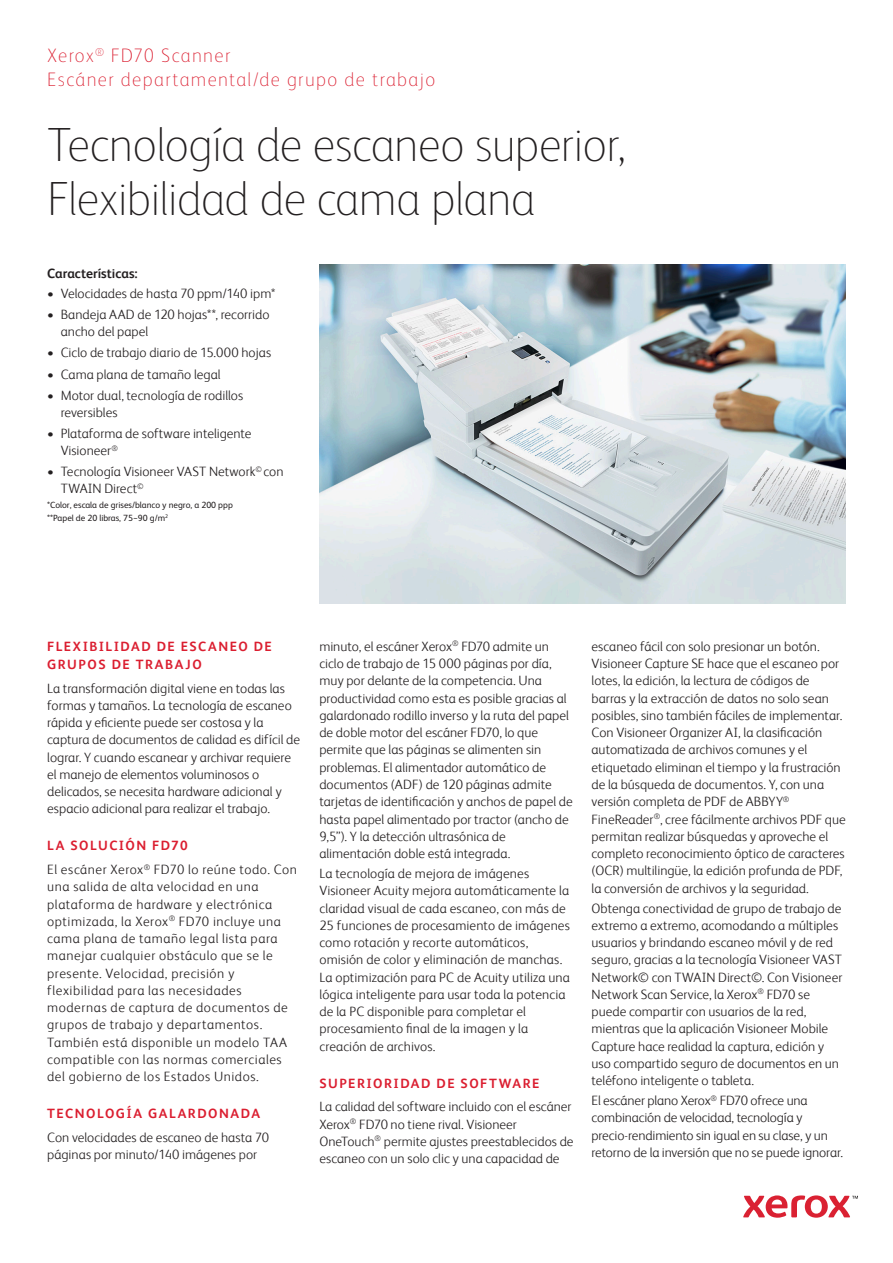
<style>
.page{position:relative;width:893px;height:1263px;background:#fff}
.page>*{position:absolute;margin:0;border:0;box-sizing:border-box;transform-origin:0 0}
.Page_Title{font:100 48px/54px "Xerox Sans";letter-spacing:-.015em;color:#231f20}
.Business_Segment{font:100 19.5px/24px "Xerox Sans";letter-spacing:.07em;color:#db1e30}
.Body_Text{font:300 13.5px/17.2px "Xerox Sans";color:#231f20}
.Body_Text-2{font:300 13.5px/17.2px "Xerox Sans";letter-spacing:.04em;color:#231f20}
.Body_Subhead{font:700 13.5px/18px "Xerox Sans";letter-spacing:.11em;color:#db1e30}
.Body_Text-3{font:700 13.5px "Xerox Sans";color:#231f20}
.boilerplate{font:9px "Xerox Sans";color:#231f20}
</style>
<div class="page">
<svg style="left:743px;top:1195px;width:115px;height:23px"></svg>
<img style="left:319px;top:264px;width:527px;height:339px">
<p class="Business_Segment" style="left:47px;top:43px;width:389px">Xerox<sup>®</sup> FD70 Scanner<br>Escáner departamental/de grupo de trabajo</p>
<p class="Page_Title" style="left:47px;top:115px;width:580px">Tecnología de escaneo superior,<br>Flexibilidad de cama plana</p>
<p class="Body_Text-3" style="left:47px;top:264px;width:92px">Características:</p>
<p class="Body_Text" style="left:47px;top:284px;width:230px">• Velocidades de hasta 70 ppm/140 ipm*</p>
<p class="Body_Text" style="left:61px;top:305px;width:210px;text-indent:-14px">• Bandeja AAD de 120 hojas**, recorrido ancho del papel</p>
<p class="Body_Text" style="left:47px;top:344px;width:226px">• Ciclo de trabajo diario de 15.000 hojas</p>
<p class="Body_Text" style="left:47px;top:365px;width:175px">• Cama plana de tamaño legal</p>
<p class="Body_Text" style="left:61px;top:386px;width:184px;text-indent:-14px">• Motor dual, tecnología de rodillos reversibles</p>
<p class="Body_Text" style="left:61px;top:424px;width:192px;text-indent:-14px">• Plataforma de software inteligente<br>Visioneer<sup>®</sup></p>
<p class="Body_Text" style="left:61px;top:462px;width:224px;text-indent:-14px">• Tecnología Visioneer VAST Network<sup>©</sup> con<br>TWAIN Direct<sup>©</sup></p>
<p class="boilerplate" style="left:47px;top:499px;width:187px">*Color, escala de grises/blanco y negro, a 200 ppp</p>
<p class="boilerplate" style="left:47px;top:512px;width:122px">**Papel de 20 libras, 75~90 g/m<sup>2</sup></p>
<p class="Body_Subhead" style="left:47px;top:637px;width:226px">FLEXIBILIDAD DE ESCANEO DE<br>GRUPOS DE TRABAJO</p>
<p class="Body_Text" style="left:47px;top:679px;width:254px">La transformación digital viene en todas las formas y tamaños. La tecnología de escaneo rápida y eficiente puede ser costosa y la captura de documentos de calidad es difícil de lograr. Y cuando escanear y archivar requiere el manejo de elementos voluminosos o delicados, se necesita hardware adicional y espacio adicional para realizar el trabajo.</p>
<p class="Body_Subhead" style="left:47px;top:836px;width:142px">LA SOLUCIÓN FD70</p>
<p class="Body_Text-2" style="left:47px;top:860px;width:251px">El escáner Xerox<sup>®</sup> FD70 lo reúne todo. Con una salida de alta velocidad en una plataforma de hardware y electrónica optimizada, la Xerox<sup>®</sup> FD70 incluye una cama plana de tamaño legal lista para manejar cualquier obstáculo que se le presente. Velocidad, precisión y flexibilidad para las necesidades modernas de captura de documentos de grupos de trabajo y departamentos.<br>También está disponible un modelo TAA compatible con las normas comerciales del gobierno de los Estados Unidos.</p>
<p class="Body_Subhead" style="left:47px;top:1104px;width:214px">TECNOLOGÍA GALARDONADA</p>
<p class="Body_Text" style="left:47px;top:1128px;width:223px">Con velocidades de escaneo de hasta 70 páginas por minuto/140 imágenes por</p>
<p class="Body_Text" style="left:319px;top:637px;width:255px">minuto, el escáner Xerox<sup>®</sup> FD70 admite un ciclo de trabajo de 15 000 páginas por día, muy por delante de la competencia. Una productividad como esta es posible gracias al galardonado rodillo inverso y la ruta del papel de doble motor del escáner FD70, lo que permite que las páginas se alimenten sin problemas. El alimentador automático de documentos (ADF) de 120 páginas admite tarjetas de identificación y anchos de papel de hasta papel alimentado por tractor (ancho de 9,5”). Y la detección ultrasónica de alimentación doble está integrada.</p>
<p class="Body_Text" style="left:319px;top:864px;width:252px">La tecnología de mejora de imágenes Visioneer Acuity mejora automáticamente la claridad visual de cada escaneo, con más de 25 funciones de procesamiento de imágenes como rotación y recorte automáticos, omisión de color y eliminación de manchas.<br>La optimización para PC de Acuity utiliza una lógica inteligente para usar toda la potencia de la PC disponible para completar el procesamiento final de la imagen y la creación de archivos.</p>
<p class="Body_Subhead" style="left:319px;top:1073px;width:222px">SUPERIORIDAD DE SOFTWARE</p>
<p class="Body_Text" style="left:319px;top:1097px;width:256px">La calidad del software incluido con el escáner Xerox<sup>®</sup> FD70 no tiene rival. Visioneer OneTouch<sup>®</sup> permite ajustes preestablecidos de escaneo con un solo clic y una capacidad de</p>
<p class="Body_Text" style="left:592px;top:637px;width:256px">escaneo fácil con solo presionar un botón.<br>Visioneer Capture SE hace que el escaneo por lotes, la edición, la lectura de códigos de barras y la extracción de datos no solo sean posibles, sino también fáciles de implementar.<br>Con Visioneer Organizer AI, la clasificación automatizada de archivos comunes y el etiquetado eliminan el tiempo y la frustración de la búsqueda de documentos. Y, con una versión completa de PDF de ABBYY<sup>® </sup>FineReader<sup>®</sup>, cree fácilmente archivos PDF que permitan realizar búsquedas y aproveche el completo reconocimiento óptico de caracteres (OCR) multilingüe, la edición profunda de PDF, la conversión de archivos y la seguridad.</p>
<p class="Body_Text" style="left:592px;top:899px;width:252px">Obtenga conectividad de grupo de trabajo de extremo a extremo, acomodando a múltiples usuarios y brindando escaneo móvil y de red seguro, gracias a la tecnología Visioneer VAST Network© con TWAIN Direct©. Con Visioneer Network Scan Service, la Xerox<sup>®</sup> FD70 se puede compartir con usuarios de la red, mientras que la aplicación Visioneer Mobile Capture hace realidad la captura, edición y uso compartido seguro de documentos en un teléfono inteligente o tableta.</p>
<p class="Body_Text" style="left:592px;top:1091px;width:253px">El escáner plano Xerox<sup>®</sup> FD70 ofrece una combinación de velocidad, tecnología y precio-rendimiento sin igual en su clase, y un retorno de la inversión que no se puede ignorar.</p>
</div>
